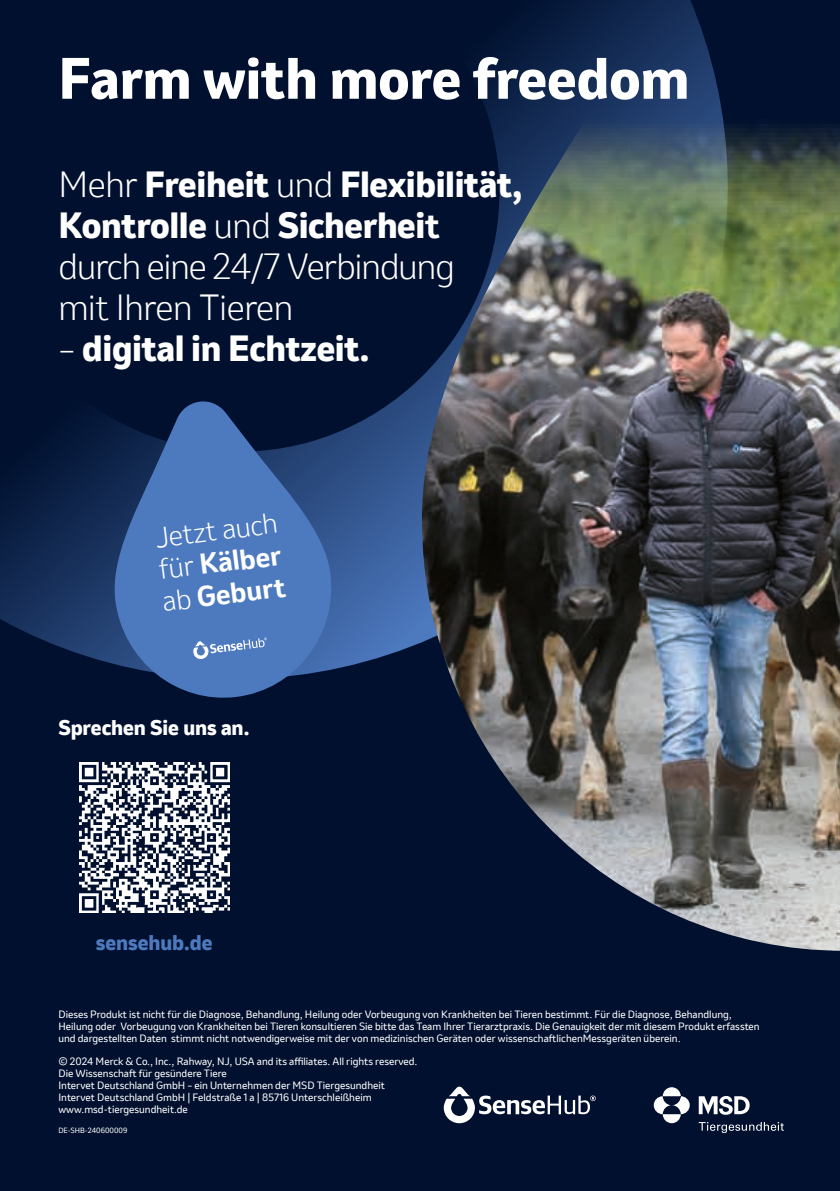
<style>
.page{position:relative;width:840px;height:1191px;background:#fff}
.page>*{position:absolute;margin:0;border:0;box-sizing:border-box;transform-origin:0 0}
.t1{font:800 54px "Invention";color:#fff}
.t2{font:300 34px/40.8px "Invention";letter-spacing:-.025em;color:#fff}
.t3{font:800 34px "Invention";letter-spacing:-.01em;color:#fff}
.t4{font:300 26.8px/32.2px "Invention";color:#fff;text-align:justify}
.t5{font:800 19.8px "Invention";letter-spacing:-.005em;color:#fff}
.t6{font:800 19.8px "Invention";letter-spacing:-.005em;color:#4d79bf}
.t7{font:10px/12px "Invention";color:#fff}
.t8{font:7px "Invention";color:#fff}
.s1{font-weight:800}
.s2{font-weight:700}
.s3{font-weight:300}
</style>
<div class="page">
<div style="left:0;top:0;width:839px;height:1191px;background:#00102e"></div>
<svg style="left:0;top:0;width:709px;height:669px"></svg>
<svg style="left:653px;top:1087px;width:36px;height:36px"></svg>
<svg style="left:698px;top:1096px;width:51px;height:18px"></svg>
<svg style="left:698px;top:1122px;width:85px;height:11px"></svg>
<svg style="left:443px;top:1086px;width:152px;height:37px"></svg>
<img style="left:79px;top:762px;width:151px;height:150px">
<img style="left:421px;top:51px;width:418px;height:899px">
<svg style="left:110px;top:400px;width:227px;height:298px;fill:#4d79bf"></svg>
<svg style="left:193px;top:637px;width:74px;height:22px;background:#7093cb"></svg>
<h1 class="t1" style="left:58px;top:39px;width:632px">Farm with more freedom</h1>
<h2 class="t2" style="left:58px;top:164px;width:465px">Mehr <span class="s1">Freiheit</span> und <span class="s1">Flexibilität,<br>Kontrolle</span> und <span class="s1">Sicherhei</span><span class="s2">t </span>durch eine 24/7 Verbindung<br>mit Ihren Tieren</h2>
<h2 class="t3" style="left:58px;top:323px;width:313px"><span class="s3">–</span> digital in Echtzeit.</h2>
<h3 class="t4" style="left:153px;top:521px;width:125px;rotate:-7deg">Jetzt auch für <span class="s2">Kälber </span>ab <span class="s2">Geburt</span></h3>
<h3 class="t5" style="left:58px;top:713px;width:193px">Sprechen Sie uns an.</h3>
<h3 class="t6" style="left:96px;top:928px;width:118px">sensehub.de</h3>
<p class="t7" style="left:58px;top:1008px;width:702px">Dieses Produkt ist nicht für die Diagnose, Behandlung, Heilung oder Vorbeugung von Krankheiten bei Tieren bestimmt. Für die Diagnose, Behandlung,<br>Heilung oder Vorbeugung von Krankheiten bei Tieren konsultieren Sie bitte das Team Ihrer Tierarztpraxis. Die Genauigkeit der mit diesem Produkt erfassten und dargestellten Daten stimmt nicht notwendigerweise mit der von medizinischen Geräten oder wissenschaftlichenMessgeräten überein.</p>
<p class="t7" style="left:58px;top:1055px;width:360px">© 2024 Merck &amp; Co., Inc., Rahway, NJ, USA and its affiliates. All rights reserved.<br>Die Wissenschaft für gesündere Tiere<br>Intervet Deutschland GmbH – ein Unternehmen der MSD Tiergesundheit Intervet Deutschland GmbH | Feldstraße 1 a | 85716 Unterschleißheim www.msd-tiergesundheit.de</p>
<p class="t8" style="left:58px;top:1125px;width:70px">DE-SHB-240600009</p>
</div>
